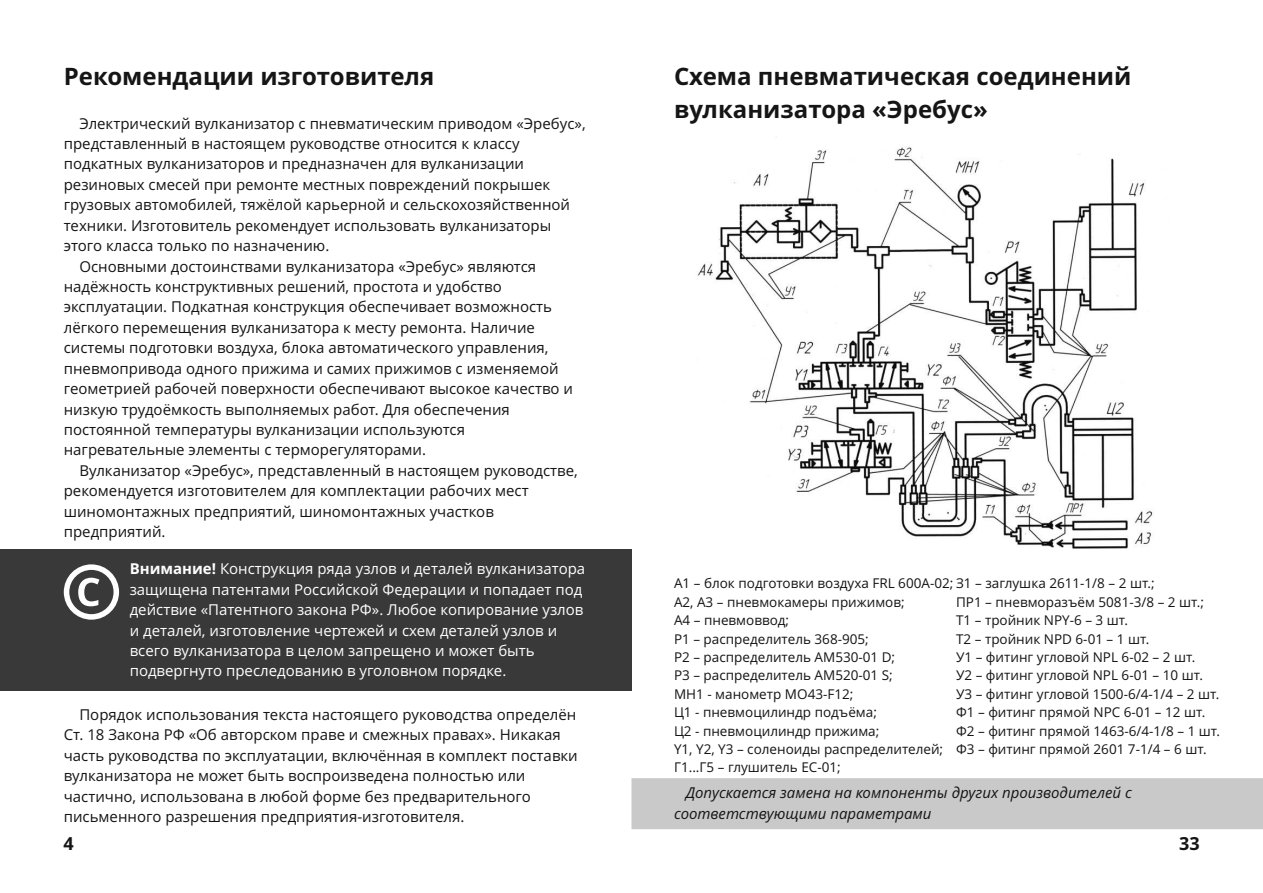
<style>
.page{position:relative;width:1263px;height:893px;background:#fff}
.page>*{position:absolute;margin:0;border:0;box-sizing:border-box;transform-origin:0 0}
.t1{font:700 24px/32.7px "Open Sans";color:#151515}
.t2{font:700 18px "Open Sans";color:#151515}
.t3{font:15px/20.4px "Open Sans";color:#151515}
.t4{font:15px/20.4px "Open Sans";color:#fefefe}
.t5{font:italic 15px/20.4px "Open Sans";color:#151515}
.t6{font:13.5px/18.5px "Open Sans";color:#151515}
.s1{font-weight:700}
</style>
<div class="page">
<div style="left:0;top:549px;width:631px;height:141px;background:#393939"></div>
<div style="left:64px;top:564px;width:55px;height:56px;background:#fefefe;border-radius:50%"></div>
<div style="left:69px;top:570px;width:45px;height:44px;background:#393939;border-radius:50%"></div>
<svg style="left:78px;top:578px;width:21px;height:28px"></svg>
<div style="left:631px;top:778px;width:632px;height:51px;background:#c9c9c9"></div>
<img style="left:697px;top:136px;width:456px;height:413px">
<h1 class="t1" style="left:64px;top:62px;width:372px">Рекомендации изготовителя</h1>
<p class="t3" style="left:79px;top:114px;width:508px">Электрический вулканизатор с пневматическим приводом «Эребус»,</p>
<p class="t3" style="left:64px;top:135px;width:457px">представленный в настоящем руководстве относится к классу</p>
<p class="t3" style="left:64px;top:155px;width:462px">подкатных вулканизаторов и предназначен для вулканизации</p>
<p class="t3" style="left:64px;top:176px;width:488px">резиновых смесей при ремонте местных повреждений покрышек</p>
<p class="t3" style="left:64px;top:196px;width:508px">грузовых автомобилей, тяжёлой карьерной и сельскохозяйственной</p>
<p class="t3" style="left:64px;top:217px;width:489px">техники. Изготовитель рекомендует использовать вулканизаторы</p>
<p class="t3" style="left:64px;top:237px;width:267px">этого класса только по назначению.</p>
<p class="t3" style="left:79px;top:257px;width:458px">Основными достоинствами вулканизатора «Эребус» являются</p>
<p class="t3" style="left:64px;top:278px;width:439px">надёжность конструктивных решений, простота и удобство</p>
<p class="t3" style="left:64px;top:298px;width:490px">эксплуатации. Подкатная конструкция обеспечивает возможность</p>
<p class="t3" style="left:64px;top:319px;width:473px">лёгкого перемещения вулканизатора к месту ремонта. Наличие</p>
<p class="t3" style="left:64px;top:339px;width:486px">системы подготовки воздуха, блока автоматического управления,</p>
<p class="t3" style="left:64px;top:360px;width:496px">пневмопривода одного прижима и самих прижимов с изменяемой</p>
<p class="t3" style="left:64px;top:380px;width:511px">геометрией рабочей поверхности обеспечивают высокое качество и</p>
<p class="t3" style="left:64px;top:400px;width:448px">низкую трудоёмкость выполняемых работ. Для обеспечения</p>
<p class="t3" style="left:64px;top:421px;width:403px">постоянной температуры вулканизации используются</p>
<p class="t3" style="left:64px;top:441px;width:364px">нагревательные элементы с терморегуляторами.</p>
<p class="t3" style="left:79px;top:462px;width:500px">Вулканизатор «Эребус», представленный в настоящем руководстве,</p>
<p class="t3" style="left:64px;top:482px;width:466px">рекомендуется изготовителем для комплектации рабочих мест</p>
<p class="t3" style="left:64px;top:502px;width:432px">шиномонтажных предприятий, шиномонтажных участков</p>
<p class="t3" style="left:64px;top:523px;width:103px">предприятий.</p>
<h1 class="t1" style="left:674px;top:62px;width:459px">Схема пневматическая соединений вулканизатора «Эребус»</h1>
<p class="t4" style="left:130px;top:560px;width:457px"><span class="s1">Внимание!</span> Конструкция ряда узлов и деталей вулканизатора защищена патентами Российской Федерации и попадает под действие «Патентного закона РФ». Любое копирование узлов и деталей, изготовление чертежей и схем деталей узлов и всего вулканизатора в целом запрещено и может быть подвергнуто преследованию в уголовном порядке.</p>
<p class="t6" style="left:674px;top:576px;width:482px">А1 – блок подготовки воздуха FRL 600A-02; З1 – заглушка 2611-1/8 – 2 шт.;<br>А2, A3 – пневмокамеры прижимов;<br>А4 – пневмоввод;<br>P1 – распределитель 368-905;<br>P2 – распределитель АМ530-01 D;<br>P3 – распределитель АМ520-01 S;<br>MH1 - манометр МО43-F12;<br>Ц1 - пневмоцилиндр подъёма;<br>Ц2 - пневмоцилиндр прижима;<br>Y1, Y2, Y3 – соленоиды распределителей;<br>Г1...Г5 – глушитель ЕС-01;</p>
<p class="t6" style="left:956px;top:594px;width:266px">ПР1 – пневморазъём 5081-3/8 – 2 шт.;<br>Т1 – тройник NPY-6 – 3 шт.<br>Т2 – тройник NPD 6-01 – 1 шт.<br>У1 – фитинг угловой NPL 6-02 – 2 шт.<br>У2 – фитинг угловой NPL 6-01 – 10 шт.<br>У3 – фитинг угловой 1500-6/4-1/4 – 2 шт.<br>Ф1 – фитинг прямой NPC 6-01 – 12 шт.<br>Ф2 – фитинг прямой 1463-6/4-1/8 – 1 шт.<br>Ф3 – фитинг прямой 2601 7-1/4 – 6 шт.</p>
<p class="t3" style="left:64px;top:706px;width:515px;text-indent:16px">Порядок использования текста настоящего руководства определён Ст. 18 Закона РФ «Об авторском праве и смежных правах». Никакая часть руководства по эксплуатации, включённая в комплект поставки вулканизатора не может быть воспроизведена полностью или частично, использована в любой форме без предварительного письменного разрешения предприятия-изготовителя.</p>
<p class="t2" style="left:63px;top:837px;width:12px">4</p>
<p class="t2" style="left:1179px;top:836px;width:22px">33</p>
<p class="t5" style="left:674px;top:784px;width:459px;text-indent:12px">Допускается замена на компоненты других производителей с соответствующими параметрами</p>
</div>
